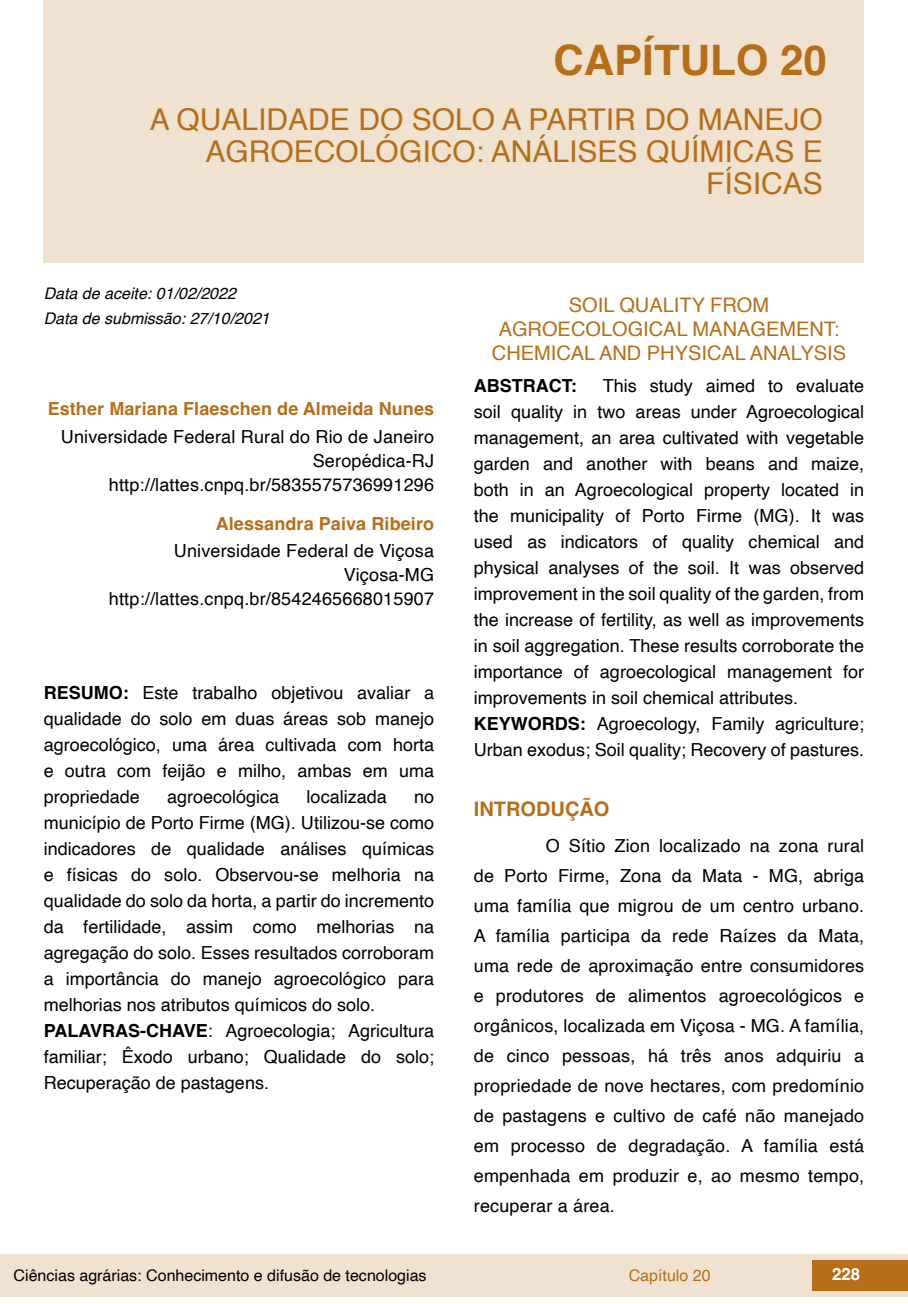
<style>
.page{position:relative;width:908px;height:1304px;background:#fff}
.page>*{position:absolute;margin:0;border:0;box-sizing:border-box;transform-origin:0 0}
.t1{font:700 42px "Helvetica";color:#b66e19}
.t2{font:30px/32px "Helvetica";color:#b66e19;text-align:right}
.t3{font:20px/24px "Helvetica";color:#b66e19;text-align:center}
.t4{font:700 20px "Helvetica";color:#b66e19}
.t5{font:18px/26px "Helvetica";color:#000;text-align:right}
.t6{font:700 18px "Helvetica";letter-spacing:.005em;color:#b66e19}
.t7{font:700 18px "Helvetica";color:#000}
.t8{font:700 16.8px "Helvetica";color:#fff}
.t9{font:16px "Helvetica";color:#000}
.t10{font:italic 16px "Helvetica";color:#000}
.t11{font:16px "Helvetica";color:#b66e19}
.s1{font-weight:700}
</style>
<div class="page">
<div style="left:0;top:1254px;width:906px;height:43px;background:#f0e2d1"></div>
<div style="left:812px;top:1261px;width:95px;height:30px;background:#b66e19"></div>
<div style="left:44px;top:0;width:819px;height:263px;background:#f0e2d1"></div>
<h1 class="t1" style="left:553px;top:35px;width:275px">CAPÍTULO 20</h1>
<h2 class="t2" style="left:150px;top:104px;width:674px">A QUALIDADE DO SOLO A PARTIR DO MANEJO<br>AGROECOLÓGICO: ANÁLISES QUÍMICAS E<br>FÍSICAS</h2>
<p class="t10" style="left:44px;top:280px;width:194px">Data de aceite: 01/02/2022</p>
<p class="t10" style="left:44px;top:306px;width:227px">Data de submissão: 27/10/2021</p>
<p class="t6" style="left:48px;top:398px;width:388px">Esther Mariana Flaeschen de Almeida Nunes</p>
<p class="t5" style="left:61px;top:425px;width:374px;line-height:24px">Universidade Federal Rural do Rio de Janeiro<br>Seropédica-RJ http://lattes.cnpq.br/5835575736991296</p>
<p class="t6" style="left:216px;top:513px;width:220px">Alessandra Paiva Ribeiro</p>
<p class="t5" style="left:109px;top:540px;width:326px;line-height:24px">Universidade Federal de Viçosa<br>Viçosa-MG http://lattes.cnpq.br/8542465668015907</p>
<p class="t5" style="left:44px;top:681px;width:392px;text-align:justify"><span class="s1">RESUMO:</span> Este trabalho objetivou avaliar a qualidade do solo em duas áreas sob manejo agroecológico, uma área cultivada com horta e outra com feijão e milho, ambas em uma propriedade</p>
<p class="t5" style="left:167px;top:785px;width:114px">agroecológica</p>
<p class="t5" style="left:306px;top:785px;width:82px">localizada</p>
<p class="t5" style="left:44px;top:785px;width:392px;text-align:left;text-indent:370px">no município de Porto Firme (MG). Utilizou-se como indicadores de qualidade análises químicas e físicas do solo. Observou-se melhoria na qualidade do solo da horta, a partir do incremento da fertilidade, assim como melhorias na agregação do solo. Esses resultados corroboram a importância do manejo agroecológico para melhorias nos atributos químicos do solo.<br><span class="s1">PALAVRAS-CHAVE</span>: Agroecologia; Agricultura familiar; Êxodo urbano; Qualidade do solo; Recuperação de pastagens.</p>
<p class="t3" style="left:491px;top:294px;width:355px">SOIL QUALITY FROM<br>AGROECOLOGICAL MANAGEMENT:<br>CHEMICAL AND PHYSICAL ANALYSIS</p>
<p class="t7" style="left:473px;top:374px;width:104px">ABSTRACT:</p>
<p class="t5" style="left:473px;top:373px;width:392px;text-align:left;text-indent:129px">This study aimed to evaluate soil quality in two areas under Agroecological management, an area cultivated with vegetable garden and another with beans and maize, both in an Agroecological property located in the municipality of Porto Firme (MG). It was used as indicators of quality chemical and physical analyses of the soil. It was observed improvement in the soil quality of the garden, from the increase of fertility, as well as improvements in soil aggregation. These results corroborate the importance of agroecological management for improvements in soil chemical attributes.<br><span class="s1">KEYWORDS:</span> Agroecology, Family agriculture; Urban exodus; Soil quality; Recovery of pastures.</p>
<p class="t4" style="left:473px;top:797px;width:137px">INTRODUÇÃO</p>
<p class="t5" style="left:473px;top:831px;width:392px;line-height:30px;text-align:justify;text-indent:72px">O Sítio Zion localizado na zona rural de Porto Firme, Zona da Mata - MG, abriga uma família que migrou de um centro urbano.<br>A família participa da rede Raízes da Mata, uma rede de aproximação entre consumidores e produtores de alimentos agroecológicos e orgânicos, localizada em Viçosa - MG. A família, de cinco pessoas, há três anos adquiriu a propriedade de nove hectares, com predomínio de pastagens e cultivo de café não manejado em processo de degradação. A família está empenhada em produzir e, ao mesmo tempo, recuperar a área.</p>
<p class="t9" style="left:14px;top:1263px;width:414px">Ciências agrárias: Conhecimento e difusão de tecnologias</p>
<p class="t11" style="left:628px;top:1263px;width:83px">Capítulo 20</p>
<p class="t8" style="left:831px;top:1264px;width:30px">228</p>
</div>
